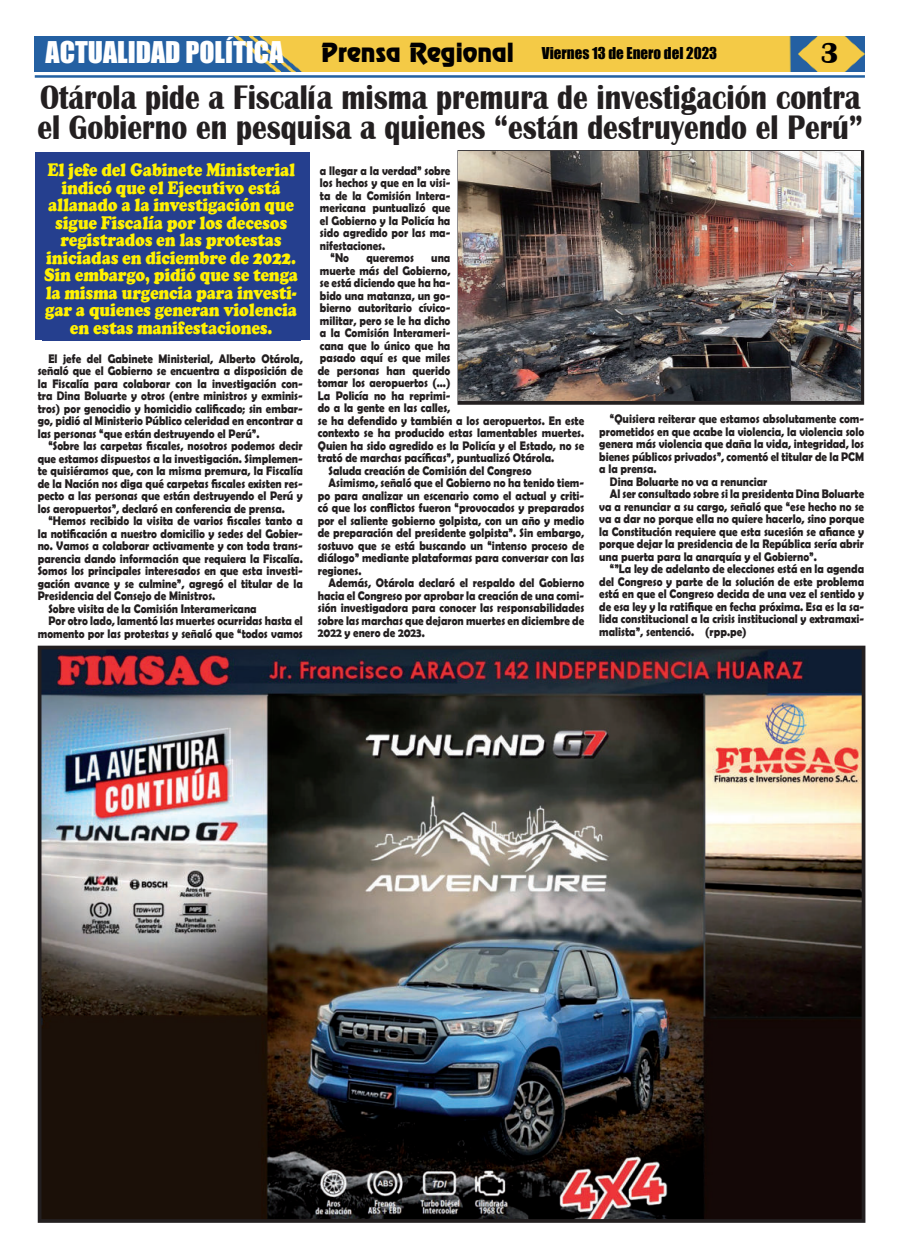
<style>
.page{position:relative;width:900px;height:1258px;background:#fff}
.page>*{position:absolute;margin:0;border:0;box-sizing:border-box;transform-origin:0 0}
.t1{font:700 35px/30px "Britannic";color:#231f20;scale:.84 1}
.t2{font:700 30px "Britannic";color:#020000}
.t3{font:27.5px "Impact";color:#fff}
.t4{font:900 18.75px/17.5px "Cooper";color:#fff101;text-align:center;scale:.85 1}
.t5{font:15px "Impact";color:#000}
.t6{font:700 12.5px/12.5px "Berlin Sans FB Demi";color:#231f20;text-align:justify;scale:.88 1}
.s1{font-family:"Renfrew Normal";font-size:23.75px;color:#020000}
</style>
<div class="page">
<hr style="left:35px;top:75px;width:830px;height:3px;background:#2361a2">
<img style="left:35px;top:36px;width:830px;height:36px">
<div style="left:458px;top:150px;width:406px;height:255px;border:4px solid #231f20"></div>
<img style="left:43px;top:651px;width:817px;height:567px">
<div style="left:38px;top:646px;width:827px;height:577px;border:4px solid #231f20"></div>
<div style="left:35px;top:152px;width:274px;height:187px;background:#253f8e"></div>
<div style="left:42px;top:164px;width:258px;height:177px;background:#253f8e"></div>
<img style="left:459px;top:152px;width:401px;height:249px">
<h3 class="t3" style="left:46px;top:38px;width:239px">ACTUALIDAD POLÍTICA</h3>
<p class="t5" style="left:321px;top:45px;width:398px"><span class="s1">Prensa Regional</span> Viernes 13 de Enero del 2023</p>
<h2 class="t2" style="left:820px;top:43px;width:20px">3</h2>
<h1 class="t1" style="left:37px;top:85px;width:984px">Otárola pide a Fiscalía misma premura de investigación contra el Gobierno en pesquisa a quienes “están destruyendo el Perú”</h1>
<p class="t4" style="left:44px;top:163px;width:300px">El jefe del Gabinete Ministerial indicó que el Ejecutivo está allanado a la investigación que sigue Fiscalía por los decesos registrados en las protestas iniciadas en diciembre de 2022.<br>Sin embargo, pidió que se tenga la misma urgencia para investi&shy;gar a quienes generan violencia en estas manifestaciones.</p>
<p class="t6" style="left:38px;top:353px;width:303px;text-indent:11px">El jefe del Gabinete Ministerial, Alberto Otárola, señaló que el Gobierno se encuentra a disposición de la Fiscalía para colaborar con la investigación con&shy;tra Dina Boluarte y otros (entre ministros y exminis&shy;tros) por genocidio y homicidio calificado; sin embar&shy;go, pidió al Ministerio Público celeridad en encontrar a las personas “que están destruyendo el Perú”.</p>
<p class="t6" style="left:38px;top:440px;width:303px;text-indent:11px">“Sobre las carpetas fiscales, nosotros podemos decir que estamos dispuestos a la investigación. Simplemen&shy;te quisiéramos que, con la misma premura, la Fiscalía de la Nación nos diga qué carpetas fiscales existen res&shy;pecto a las personas que están destruyendo el Perú y los aeropuertos”, declaró en conferencia de prensa.</p>
<p class="t6" style="left:48px;top:515px;width:291px">“Hemos recibido la visita de varios fiscales tanto a</p>
<p class="t6" style="left:38px;top:527px;width:303px">la notificación a nuestro domicilio y sedes del Gobier-</p>
<p class="t6" style="left:38px;top:540px;width:303px">no. Vamos a colaborar activamente y con toda trans-</p>
<p class="t6" style="left:38px;top:553px;width:303px">parencia dando información que requiera la Fiscalía.</p>
<p class="t6" style="left:38px;top:565px;width:303px">Somos los principales interesados en que esta investi-</p>
<p class="t6" style="left:38px;top:578px;width:303px">gación avance y se culmine”, agregó el titular de la</p>
<p class="t6" style="left:38px;top:590px;width:203px">Presidencia del Consejo de Ministros.</p>
<p class="t6" style="left:48px;top:603px;width:238px">Sobre visita de la Comisión Interamericana</p>
<p class="t6" style="left:48px;top:615px;width:291px">Por otro lado, lamentó las muertes ocurridas hasta el</p>
<p class="t6" style="left:38px;top:628px;width:303px">momento por las protestas y señaló que “todos vamos</p>
<p class="t6" style="left:320px;top:165px;width:150px">a llegar a la verdad” sobre</p>
<p class="t6" style="left:320px;top:177px;width:150px">los hechos y que en la visi-</p>
<p class="t6" style="left:320px;top:190px;width:150px">ta de la Comisión Intera-</p>
<p class="t6" style="left:320px;top:202px;width:150px">mericana puntualizó que</p>
<p class="t6" style="left:320px;top:215px;width:150px">el Gobierno y la Policía ha</p>
<p class="t6" style="left:320px;top:227px;width:150px">sido agredido por las ma-</p>
<p class="t6" style="left:320px;top:240px;width:76px">nifestaciones.</p>
<p class="t6" style="left:331px;top:252px;width:23px">“No</p>
<p class="t6" style="left:366px;top:252px;width:55px">queremos</p>
<p class="t6" style="left:431px;top:252px;width:23px">una</p>
<p class="t6" style="left:320px;top:265px;width:150px">muerte más del Gobierno,</p>
<p class="t6" style="left:320px;top:277px;width:150px">se está diciendo que ha ha-</p>
<p class="t6" style="left:320px;top:290px;width:150px">bido una matanza, un go-</p>
<p class="t6" style="left:320px;top:302px;width:150px">bierno autoritario cívico-</p>
<p class="t6" style="left:320px;top:315px;width:150px">militar, pero se le ha dicho</p>
<p class="t6" style="left:320px;top:327px;width:150px">a la Comisión Interameri-</p>
<p class="t6" style="left:320px;top:340px;width:150px">cana que lo único que ha</p>
<p class="t6" style="left:320px;top:352px;width:150px">pasado aquí es que miles</p>
<p class="t6" style="left:318px;top:365px;width:152px">de personas han querido</p>
<p class="t6" style="left:318px;top:377px;width:152px">tomar los aeropuertos (...)</p>
<p class="t6" style="left:318px;top:390px;width:152px">La Policía no ha reprimi-</p>
<p class="t6" style="left:318px;top:402px;width:152px">do a la gente en las calles,</p>
<p class="t6" style="left:318px;top:415px;width:304px">se ha defendido y también a los aeropuertos. En este</p>
<p class="t6" style="left:318px;top:427px;width:304px">contexto se ha producido estas lamentables muertes.</p>
<p class="t6" style="left:318px;top:440px;width:304px">Quien ha sido agredido es la Policía y el Estado, no se</p>
<p class="t6" style="left:318px;top:451px;width:270px">trató de marchas pacíficas”, puntualizó Otárola.</p>
<p class="t6" style="left:328px;top:465px;width:233px">Saluda creación de Comisión del Congreso</p>
<p class="t6" style="left:328px;top:477px;width:292px">Asimismo, señaló que el Gobierno no ha tenido tiem-</p>
<p class="t6" style="left:318px;top:490px;width:304px">po para analizar un escenario como el actual y criti-</p>
<p class="t6" style="left:318px;top:501px;width:304px">có que los conflictos fueron “provocados y preparados</p>
<p class="t6" style="left:318px;top:515px;width:304px">por el saliente gobierno golpista, con un año y medio</p>
<p class="t6" style="left:318px;top:527px;width:304px">de preparación del presidente golpista”. Sin embargo,</p>
<p class="t6" style="left:318px;top:540px;width:304px">sostuvo que se está buscando un “intenso proceso de</p>
<p class="t6" style="left:318px;top:552px;width:304px">diálogo” mediante plataformas para conversar con las</p>
<p class="t6" style="left:318px;top:565px;width:51px">regiones.</p>
<p class="t6" style="left:328px;top:577px;width:292px">Además, Otárola declaró el respaldo del Gobierno</p>
<p class="t6" style="left:318px;top:590px;width:304px">hacia el Congreso por aprobar la creación de una comi-</p>
<p class="t6" style="left:318px;top:602px;width:304px">sión investigadora para conocer las responsabilidades</p>
<p class="t6" style="left:318px;top:615px;width:304px">sobre las marchas que dejaron muertes en diciembre de</p>
<p class="t6" style="left:318px;top:627px;width:123px">2022 y enero de 2023.</p>
<p class="t6" style="left:610px;top:413px;width:291px">“Quisiera reiterar que estamos absolutamente com-</p>
<p class="t6" style="left:599px;top:426px;width:303px">prometidos en que acabe la violencia, la violencia solo</p>
<p class="t6" style="left:599px;top:438px;width:303px">genera más violencia que daña la vida, integridad, los</p>
<p class="t6" style="left:599px;top:451px;width:303px">bienes públicos privados”, comentó el titular de la PCM</p>
<p class="t6" style="left:599px;top:463px;width:67px">a la prensa.</p>
<p class="t6" style="left:610px;top:476px;width:181px">Dina Boluarte no va a renunciar</p>
<p class="t6" style="left:610px;top:488px;width:291px">Al ser consultado sobre si la presidenta Dina Boluarte</p>
<p class="t6" style="left:599px;top:501px;width:303px">va a renunciar a su cargo, señaló que “ese hecho no se</p>
<p class="t6" style="left:599px;top:513px;width:303px">va a dar no porque ella no quiere hacerlo, sino porque</p>
<p class="t6" style="left:599px;top:525px;width:303px">la Constitución requiere que esta sucesión se afiance y</p>
<p class="t6" style="left:599px;top:538px;width:303px">porque dejar la presidencia de la República sería abrir</p>
<p class="t6" style="left:599px;top:551px;width:249px">una puerta para la anarquía y el Gobierno”.</p>
<p class="t6" style="left:610px;top:563px;width:290px">“”La ley de adelanto de elecciones está en la agenda</p>
<p class="t6" style="left:599px;top:576px;width:303px">del Congreso y parte de la solución de este problema</p>
<p class="t6" style="left:599px;top:588px;width:303px">está en que el Congreso decida de una vez el sentido y</p>
<p class="t6" style="left:599px;top:600px;width:303px">de esa ley y la ratifique en fecha próxima. Esa es la sa-</p>
<p class="t6" style="left:599px;top:613px;width:303px">lida constitucional a la crisis institucional y extramaxi-</p>
<p class="t6" style="left:599px;top:626px;width:169px">malista”, sentenció. (rpp.pe)</p>
</div>
